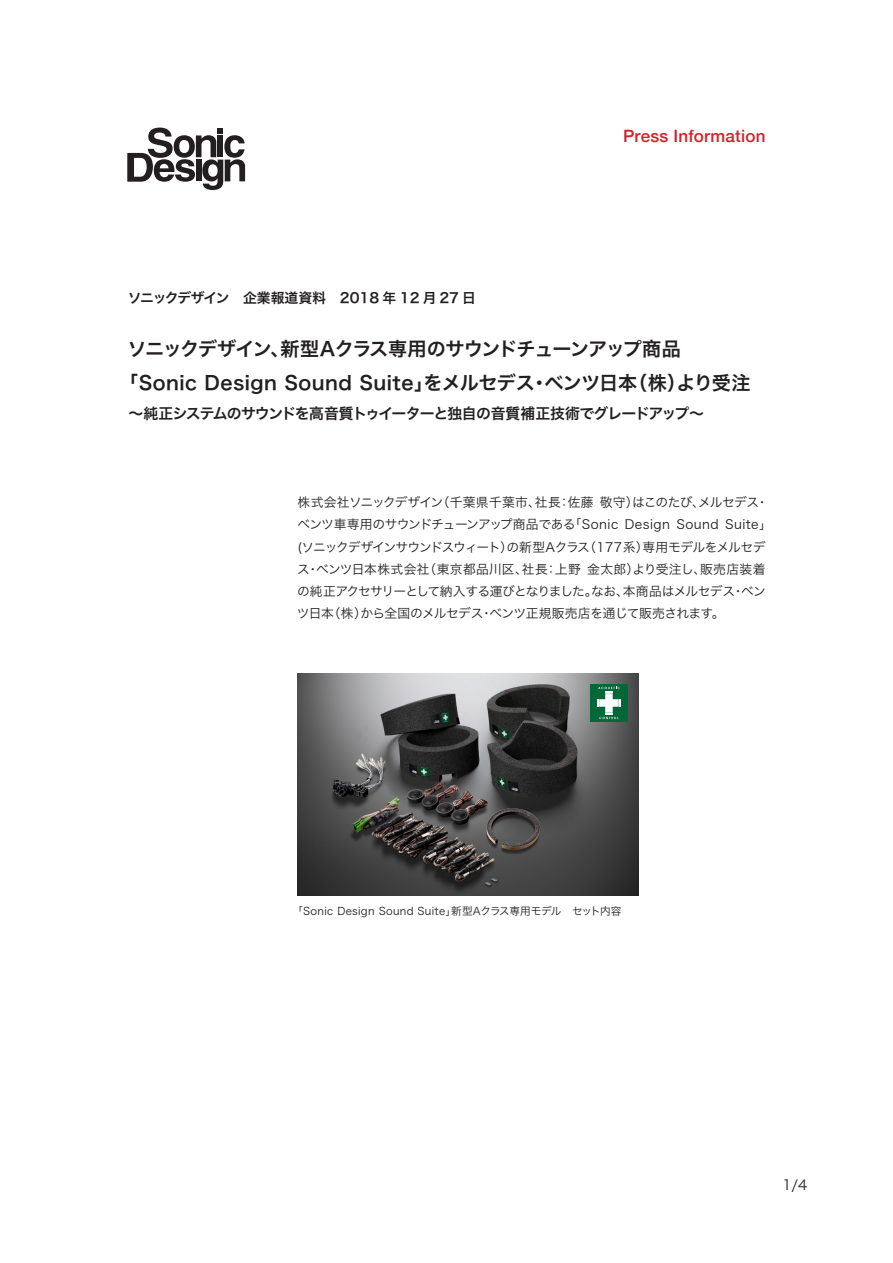
<style>
.page{position:relative;width:893px;height:1263px;background:#fff}
.page>*{position:absolute;margin:0;border:0;box-sizing:border-box;transform-origin:0 0}
.t1{font:19.2px "Hira Kaku Pro W6";letter-spacing:-.055em;color:#231f20}
.t2{font:19.2px "Hira Kaku Pro W6";letter-spacing:.025em;color:#231f20}
.t3{font:19.2px "Hira Kaku Pro W6";letter-spacing:-.015em;color:#231f20}
.t4{font:500 16.95px "Helvetica Neue";letter-spacing:.015em;color:#d1232a}
.t5{font:14.85px "Hira Kaku Pro W6";letter-spacing:-.055em;color:#231f20}
.t6{font:13.8px "Hira Kaku Pro W6";color:#231f20}
.t7{font:13.8px "Hira Kaku Pro W3";color:#231f20}
.t8{font:12.75px "Hira Kaku Pro W3";letter-spacing:-.03em;color:#231f20}
.t9{font:12.75px/22.4px "Hira Kaku Pro W3";letter-spacing:-.055em;color:#231f20}
.t10{font:12.75px "Hira Kaku Pro W3";letter-spacing:-.08em;color:#231f20}
.t11{font:12.75px "Hira Kaku Pro W3";letter-spacing:-.075em;color:#231f20}
.t12{font:12.75px "Hira Kaku Pro W3";letter-spacing:.005em;color:#231f20}
.t13{font:10.65px "Hira Kaku Pro W3";letter-spacing:.025em;color:#231f20}
.t14{font:10.65px "Hira Kaku Pro W3";letter-spacing:-.03em;color:#231f20}
</style>
<div class="page">
<svg style="left:127px;top:128px;width:118px;height:62px"></svg>
<img style="left:298px;top:673px;width:341px;height:222px">
<div style="left:590px;top:684px;width:38px;height:38px;background:#036837"></div>
<svg style="left:598px;top:687px;width:23px;height:32px"></svg>
<h2 class="t4" style="left:623px;top:122px;width:144px">Press Information</h2>
<p class="t6" style="left:128px;top:285px;width:350px">ソニックデザイン　企業報道資料　2018 年 12 月 27 日</p>
<p class="t1" style="left:127px;top:332px;width:555px">ソニックデザイン新型Aクラス専用のサウンドチューンアップ商品</p>
<p class="t3" style="left:270px;top:332px;width:21px">、</p>
<p class="t3" style="left:424px;top:365px;width:113px">をメルセデス</p>
<p class="t2" style="left:119px;top:365px;width:316px">「Sonic Design Sound Suite」</p>
<p class="t5" style="left:129px;top:400px;width:577px">〜純正システムのサウンドを高音質トゥイーターと独自の音質補正技術でグレードアップ〜</p>
<p class="t3" style="left:628px;top:365px;width:60px">（株）</p>
<p class="t3" style="left:676px;top:365px;width:76px">より受注</p>
<p class="t3" style="left:544px;top:365px;width:94px">ベンツ日本</p>
<p class="t3" style="left:530px;top:365px;width:21px">・</p>
<p class="t11" style="left:298px;top:491px;width:147px">株式会社ソニックデザイン</p>
<p class="t9" style="left:632px;top:490px;width:129px">はこのたびメルセデス</p>
<p class="t8" style="left:692px;top:491px;width:14px">、</p>
<p class="t8" style="left:568px;top:491px;width:27px">佐藤</p>
<p class="t8" style="left:437px;top:491px;width:106px">（千葉県千葉市、</p>
<p class="t8" style="left:600px;top:491px;width:40px">敬守）</p>
<p class="t8" style="left:535px;top:491px;width:27px">社長</p>
<p class="t8" style="left:558px;top:491px;width:14px">：</p>
<p class="t8" style="left:756px;top:491px;width:14px">・</p>
<p class="t9" style="left:297px;top:512px;width:280px">ベンツ車専用のサウンドチューンアップ商品である</p>
<p class="t8" style="left:569px;top:513px;width:51px">「Sonic</p>
<p class="t8" style="left:625px;top:513px;width:47px">Design</p>
<p class="t8" style="left:676px;top:513px;width:44px">Sound</p>
<p class="t8" style="left:725px;top:513px;width:48px">Suite「</p>
<p class="t10" style="left:298px;top:535px;width:294px">(ソニックデザインサウンドスウィートの新型Aクラス</p>
<p class="t8" style="left:643px;top:535px;width:124px">専用モデルをメルセデ</p>
<p class="t8" style="left:583px;top:535px;width:67px">（177系）</p>
<p class="t8" style="left:500px;top:535px;width:14px">）</p>
<p class="t8" style="left:700px;top:558px;width:67px">販売店装着</p>
<p class="t8" style="left:424px;top:558px;width:106px">（東京都品川区、</p>
<p class="t8" style="left:587px;top:558px;width:54px">金太郎）</p>
<p class="t8" style="left:632px;top:558px;width:75px">より受注し、</p>
<p class="t12" style="left:316px;top:558px;width:115px">ベンツ日本株式会社</p>
<p class="t8" style="left:522px;top:558px;width:27px">社長</p>
<p class="t8" style="left:555px;top:558px;width:27px">上野</p>
<p class="t8" style="left:297px;top:558px;width:14px">ス</p>
<p class="t8" style="left:545px;top:558px;width:14px">：</p>
<p class="t8" style="left:306px;top:558px;width:14px">・</p>
<p class="t8" style="left:623px;top:580px;width:114px">本商品はメルセデス</p>
<p class="t9" style="left:490px;top:579px;width:236px;text-indent:-192px">の純正アクセサリーとして納入する運びとなりました。<br>ベンツ正規販売店を通じて販売されます。</p>
<p class="t8" style="left:591px;top:580px;width:39px">なお、</p>
<p class="t8" style="left:741px;top:580px;width:26px">ベン</p>
<p class="t8" style="left:732px;top:580px;width:14px">・</p>
<p class="t8" style="left:360px;top:602px;width:125px">から全国のメルセデス</p>
<p class="t8" style="left:328px;top:602px;width:40px">（株）</p>
<p class="t8" style="left:297px;top:602px;width:38px">ツ日本</p>
<p class="t8" style="left:480px;top:602px;width:14px">・</p>
<p class="t14" style="left:451px;top:902px;width:172px">新型Aクラス専用モデル　セット内容</p>
<p class="t13" style="left:292px;top:902px;width:165px">「Sonic Design Sound Suite」</p>
<p class="t7" style="left:782px;top:1172px;width:26px">1/4</p>
</div>
